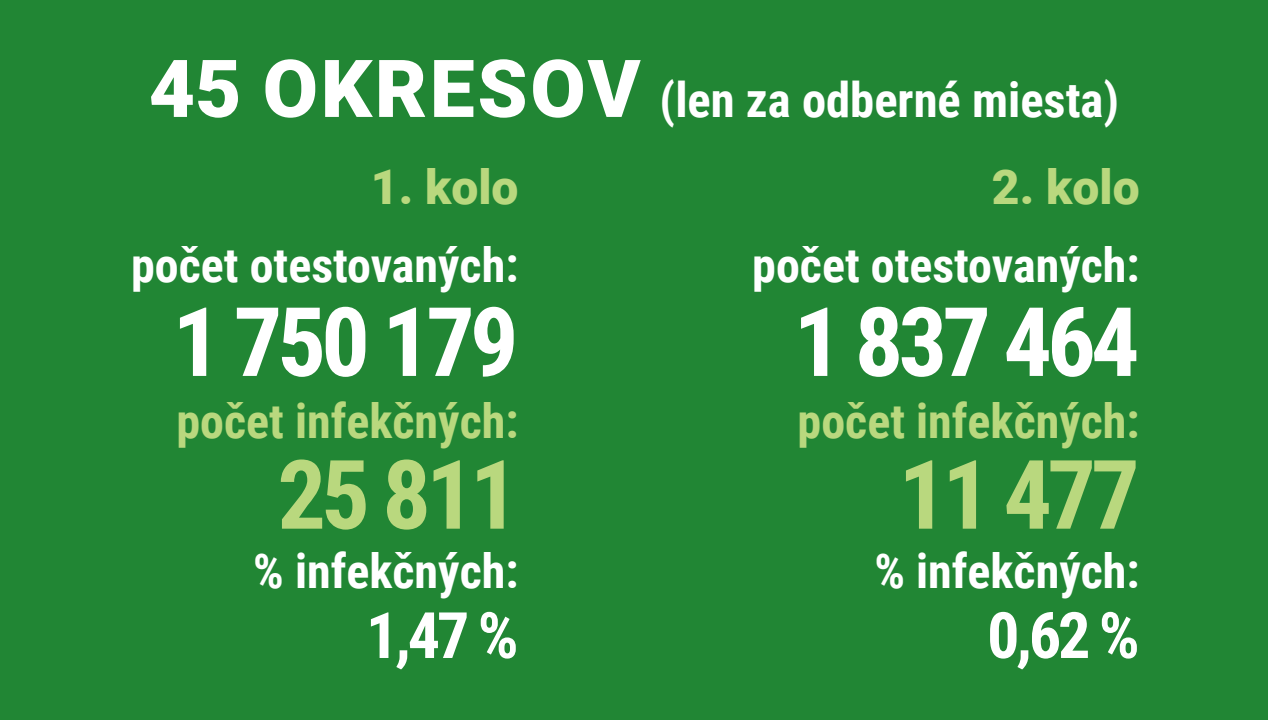
<style>
.page{position:relative;width:1268px;height:720px;background:#fff}
.page>*{position:absolute;margin:0;border:0;box-sizing:border-box;transform-origin:0 0}
.t1{font:700 96px "Roboto Condensed";letter-spacing:-.05em;color:#fff}
.t2{font:700 96px "Roboto Condensed";letter-spacing:-.05em;color:#b9d87e}
.t3{font:700 64px "Roboto Condensed";color:#fff}
.t4{font:700 48.56px "Roboto Condensed";color:#fff}
.t5{font:700 48px "Roboto Condensed";color:#fff}
.t6{font:700 48px "Roboto Condensed";color:#b9d87e}
.t7{font:900 48px "Roboto";color:#b9d87e}
.s1{font-family:"Roboto";font-weight:900;font-size:80px}
</style>
<div class="page">
<div style="left:0;top:0;width:1267px;height:720px;background:#218634"></div>
<p class="t4" style="left:149px;top:66px;width:971px"><span class="s1">45 OKRESOV</span> (len za odberné miesta)</p>
<p class="t7" style="left:371px;top:154px;width:149px">1. kolo</p>
<p class="t7" style="left:991px;top:154px;width:149px">2. kolo</p>
<p class="t5" style="left:131px;top:231px;width:389px">počet otestovaných:</p>
<p class="t5" style="left:752px;top:231px;width:389px">počet otestovaných:</p>
<p class="t1" style="left:172px;top:275px;width:347px">1 750 179</p>
<p class="t1" style="left:793px;top:275px;width:347px">1 837 464</p>
<p class="t6" style="left:176px;top:387px;width:343px">počet infekčných:</p>
<p class="t6" style="left:797px;top:387px;width:343px">počet infekčných:</p>
<p class="t2" style="left:277px;top:427px;width:242px">25 811</p>
<p class="t2" style="left:898px;top:427px;width:242px">11 477</p>
<p class="t5" style="left:253px;top:538px;width:267px">% infekčných:</p>
<p class="t5" style="left:874px;top:538px;width:267px">% infekčných:</p>
<p class="t3" style="left:366px;top:590px;width:154px">1,47 %</p>
<p class="t3" style="left:986px;top:590px;width:154px">0,62 %</p>
</div>
